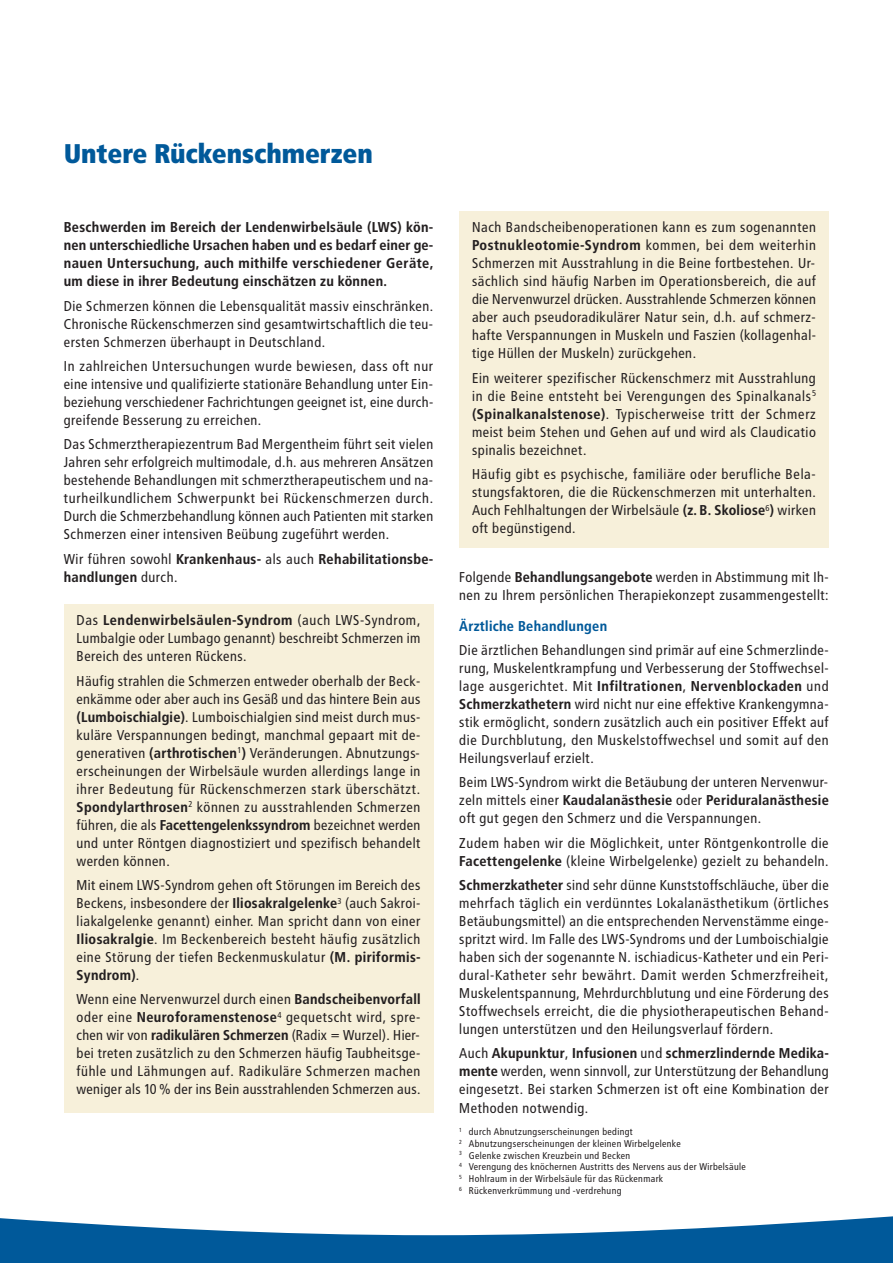
<style>
.page{position:relative;width:893px;height:1263px;background:#fff}
.page>*{position:absolute;margin:0;border:0;box-sizing:border-box;transform-origin:0 0}
.t1{font:900 27px "Transit";letter-spacing:-.01em;color:#00599a}
.t2{font:14.25px/18px "Transit";color:#231f20;text-align:justify}
.t3{font:700 14.25px/18px "Transit";color:#231f20;text-align:justify}
.t4{font:700 14.25px "Transit";color:#00599a}
.t5{font:9.75px/11.7px "Transit";color:#231f20}
.s1{font-weight:400}
.s2{font-weight:700}
</style>
<div class="page">
<div style="left:459px;top:211px;width:370px;height:337px;background:#f7f0da"></div>
<div style="left:64px;top:604px;width:370px;height:508px;background:#f7f0da"></div>
<svg style="left:0;top:1216px;width:893px;height:47px"></svg>
<h1 class="t1" style="left:64px;top:141px;width:311px">Untere Rückenschmerzen</h1>
<p class="t3" style="left:64px;top:219px;width:371px">Beschwerden im Bereich der Lendenwirbelsäule (LWS) kön&shy;nen unterschiedliche Ursachen haben und es bedarf einer ge&shy;nauen Untersuchung, auch mithilfe verschiedener Geräte, um diese in ihrer Bedeutung einschätzen zu können.</p>
<p class="t2" style="left:64px;top:298px;width:371px">Die Schmerzen können die Lebensqualität massiv einschränken.<br>Chronische Rückenschmerzen sind gesamtwirtschaftlich die teu&shy;ersten Schmerzen überhaupt in Deutschland.</p>
<p class="t2" style="left:64px;top:358px;width:371px">In zahlreichen Untersuchungen wurde bewiesen, dass oft nur eine intensive und qualifizierte stationäre Behandlung unter Ein&shy;beziehung verschiedener Fachrichtungen geeignet ist, eine durch&shy;greifende Besserung zu erreichen.</p>
<p class="t2" style="left:64px;top:437px;width:371px">Das Schmerztherapiezentrum Bad Mergentheim führt seit vielen Jahren sehr erfolgreich multimodale, d.h. aus mehreren Ansätzen bestehende Behandlungen mit schmerztherapeutischem und na&shy;turheilkundlichem Schwerpunkt bei Rückenschmerzen durch.<br>Durch die Schmerzbehandlung können auch Patienten mit starken Schmerzen einer intensiven Beübung zugeführt werden.</p>
<p class="t3" style="left:64px;top:551px;width:371px"><span class="s1">Wir führen sowohl</span> Krankenhaus- <span class="s1">als auch</span> Rehabilitationsbe&shy;handlungen <span class="s1">durch.</span></p>
<p class="t2" style="left:77px;top:612px;width:346px">Das <span class="s2">Lendenwirbelsäulen-Syndrom</span> (auch LWS-Syndrom, Lumbalgie oder Lumbago genannt) beschreibt Schmerzen im Bereich des unteren Rückens.</p>
<p class="t2" style="left:77px;top:673px;width:346px">Häufig strahlen die Schmerzen entweder oberhalb der Beck&shy;enkämme oder aber auch ins Gesäß und das hintere Bein aus <span class="s2">(Lumboischialgie)</span>. Lumboischialgien sind meist durch mus&shy;kuläre Verspannungen bedingt, manchmal gepaart mit de&shy;generativen <span class="s2">(arthrotischen</span><sup>1</sup><span class="s2">)</span> Veränderungen. Abnutzungs&shy;erscheinungen der Wirbelsäule wurden allerdings lange in ihrer Bedeutung für Rückenschmerzen stark überschätzt.<br><span class="s2">Spondylarthrosen</span><sup>2</sup> können zu ausstrahlenden Schmerzen führen, die als <span class="s2">Facettengelenkssyndrom</span> bezeichnet werden und unter Röntgen diagnostiziert und spezifisch behandelt werden können.</p>
<p class="t2" style="left:77px;top:877px;width:346px">Mit einem LWS-Syndrom gehen oft Störungen im Bereich des Beckens, insbesondere der <span class="s2">Iliosakralgelenke</span><sup>3</sup> (auch Sakroi&shy;liakalgelenke genannt) einher. Man spricht dann von einer <span class="s2">Iliosakralgie</span>. Im Beckenbereich besteht häufig zusätzlich eine Störung der tiefen Beckenmuskulatur <span class="s2">(M. piriformis-Syndrom)</span>.</p>
<p class="t2" style="left:77px;top:992px;width:346px">Wenn eine Nervenwurzel durch einen <span class="s2">Bandscheibenvorfall </span>oder eine <span class="s2">Neuroforamenstenose</span><sup>4</sup> gequetscht wird, spre&shy;chen wir von <span class="s2">radikulären Schmerzen</span> (Radix = Wurzel). Hier&shy;bei treten zusätzlich zu den Schmerzen häufig Taubheitsge&shy;fühle und Lähmungen auf. Radikuläre Schmerzen machen weniger als 10 % der ins Bein ausstrahlenden Schmerzen aus.</p>
<p class="t2" style="left:472px;top:219px;width:346px">Nach Bandscheibenoperationen kann es zum sogenannten <span class="s2">Postnukleotomie-Syndrom</span> kommen, bei dem weiterhin Schmerzen mit Ausstrahlung in die Beine fortbestehen. Ur&shy;sächlich sind häufig Narben im Operationsbereich, die auf die Nervenwurzel drücken. Ausstrahlende Schmerzen können aber auch pseudoradikulärer Natur sein, d.h. auf schmerz&shy;hafte Verspannungen in Muskeln und Faszien (kollagenhal&shy;tige Hüllen der Muskeln) zurückgehen.</p>
<p class="t2" style="left:472px;top:370px;width:346px">Ein weiterer spezifischer Rückenschmerz mit Ausstrahlung in die Beine entsteht bei Verengungen des Spinalkanals<sup>5 </sup><span class="s2">(Spinalkanalstenose)</span>. Typischerweise tritt der Schmerz meist beim Stehen und Gehen auf und wird als Claudicatio spinalis bezeichnet.</p>
<p class="t2" style="left:472px;top:466px;width:346px">Häufig gibt es psychische, familiäre oder berufliche Bela&shy;stungsfaktoren, die die Rückenschmerzen mit unterhalten.<br>Auch Fehlhaltungen der Wirbelsäule <span class="s2">(z. B. Skoliose</span><sup>6</sup><span class="s2">)</span> wirken oft begünstigend.</p>
<p class="t2" style="left:459px;top:569px;width:371px">Folgende <span class="s2">Behandlungsangebote</span> werden in Abstimmung mit Ih&shy;nen zu Ihrem persönlichen Therapiekonzept zusammengestellt:</p>
<p class="t4" style="left:459px;top:620px;width:150px">Ärztliche Behandlungen</p>
<p class="t2" style="left:459px;top:642px;width:371px">Die ärztlichen Behandlungen sind primär auf eine Schmerzlinde&shy;rung, Muskelentkrampfung und Verbesserung der Stoffwechsel&shy;lage ausgerichtet. Mit <span class="s2">Infiltrationen</span>, <span class="s2">Nervenblockaden</span> und <span class="s2">Schmerzkathetern</span> wird nicht nur eine effektive Krankengymna&shy;stik ermöglicht, sondern zusätzlich auch ein positiver Effekt auf die Durchblutung, den Muskelstoffwechsel und somit auf den Heilungsverlauf erzielt.</p>
<p class="t2" style="left:459px;top:774px;width:371px">Beim LWS-Syndrom wirkt die Betäubung der unteren Nervenwur&shy;zeln mittels einer <span class="s2">Kaudalanästhesie</span> oder <span class="s2">Periduralanästhesie </span>oft gut gegen den Schmerz und die Verspannungen.</p>
<p class="t2" style="left:459px;top:835px;width:371px">Zudem haben wir die Möglichkeit, unter Röntgenkontrolle die<br><span class="s2">Facettengelenke</span> (kleine Wirbelgelenke) gezielt zu behandeln.</p>
<p class="t2" style="left:459px;top:877px;width:371px"><span class="s2">Schmerzkatheter</span> sind sehr dünne Kunststoffschläuche, über die mehrfach täglich ein verdünntes Lokalanästhetikum (örtliches Betäubungsmittel) an die entsprechenden Nervenstämme einge&shy;spritzt wird. Im Falle des LWS-Syndroms und der Lumboischialgie haben sich der sogenannte N. ischiadicus-Katheter und ein Peri&shy;dural-Katheter sehr bewährt. Damit werden Schmerzfreiheit, Muskelentspannung, Mehrdurchblutung und eine Förderung des Stoffwechsels erreicht, die die physiotherapeutischen Behand&shy;lungen unterstützen und den Heilungsverlauf fördern.</p>
<p class="t2" style="left:459px;top:1046px;width:371px">Auch <span class="s2">Akupunktur</span>, <span class="s2">Infusionen</span> und <span class="s2">schmerzlindernde Medika&shy;mente</span> werden, wenn sinnvoll, zur Unterstützung der Behandlung eingesetzt. Bei starken Schmerzen ist oft eine Kombination der Methoden notwendig.</p>
<p class="t5" style="left:459px;top:1127px;width:289px"><sup>1</sup> durch Abnutzungserscheinungen bedingt<br><sup>2</sup> Abnutzungserscheinungen der kleinen Wirbelgelenke<br><sup>3</sup> Gelenke zwischen Kreuzbein und Becken<br><sup>4</sup> Verengung des knöchernen Austritts des Nervens aus der Wirbelsäule <sup>5</sup> Hohlraum in der Wirbelsäule für das Rückenmark<br><sup>6</sup> Rückenverkrümmung und -verdrehung</p>
</div>
